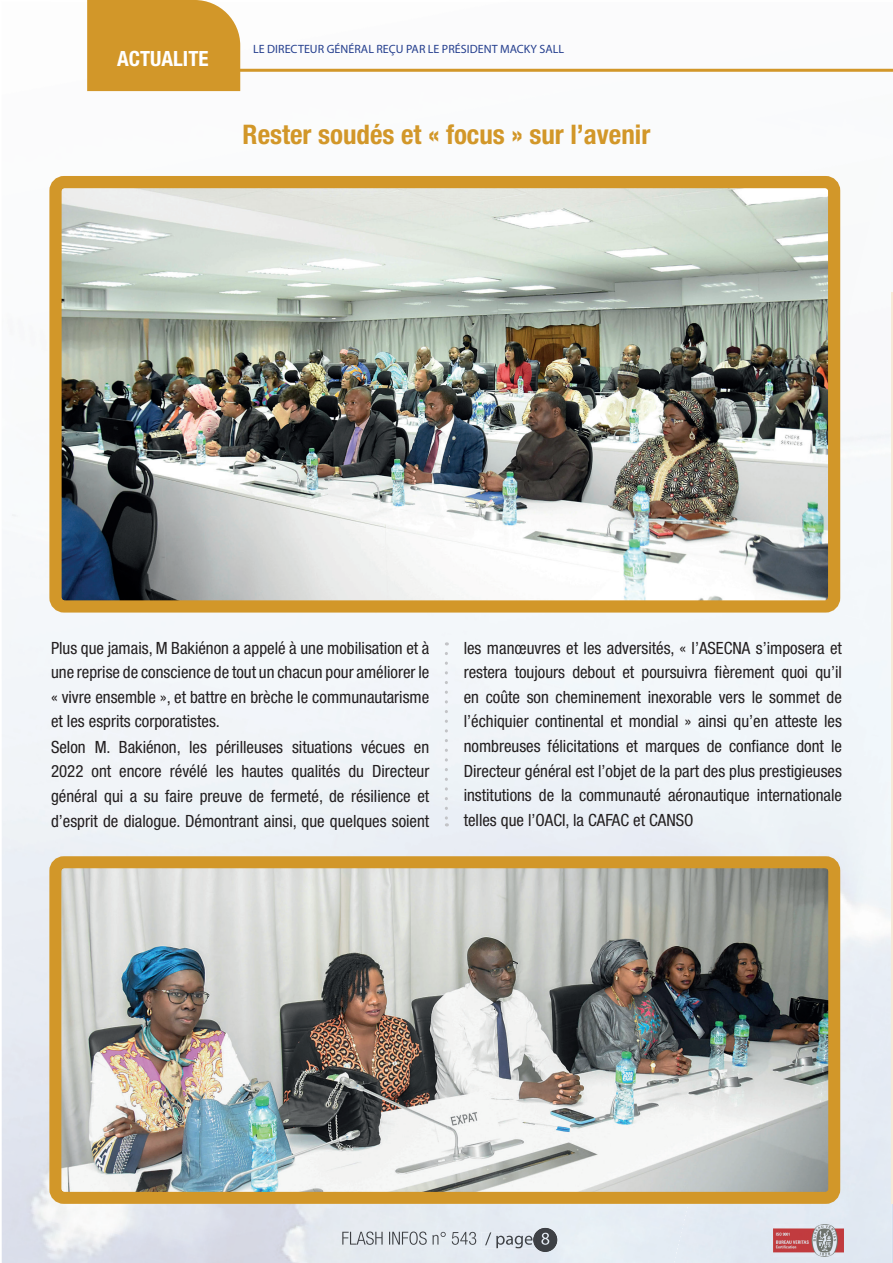
<style>
.page{position:relative;width:893px;height:1263px;background:#fff}
.page>*{position:absolute;margin:0;border:0;box-sizing:border-box;transform-origin:0 0}
.t1{font:700 condensed 27px "Helvetica Neue LT Std";color:#d29729}
.t2{font:700 condensed 21px "Helvetica Neue LT Std";color:#fff}
.t3{font:condensed 16.95px/24.6px "Helvetica Neue LT Std";color:#231f20;text-align:justify}
.t4{font:12px "Myriad Pro";letter-spacing:.005em;color:#253f8e}
</style>
<div class="page">
<img style="left:699px;top:359px;width:192px;height:904px">
<div style="left:504px;top:612px;width:224px;height:244px;background:#f0f5f9"></div>
<img style="left:728px;top:586px;width:163px;height:677px">
<div style="left:149px;top:612px;width:355px;height:602px;background:#f1f4f8"></div>
<img style="left:782px;top:811px;width:109px;height:452px">
<div style="left:356px;top:1204px;width:343px;height:59px;background:#e6edf4"></div>
<div style="left:837px;top:1038px;width:54px;height:225px;background:#e3eaf3"></div>
<img style="left:53px;top:1203px;width:200px;height:60px">
<img style="left:240px;top:1214px;width:217px;height:49px">
<img style="left:774px;top:1224px;width:69px;height:32px">
<img style="left:536px;top:1228px;width:21px;height:24px">
<img style="left:342px;top:1231px;width:135px;height:14px">
<img style="left:481px;top:1232px;width:52px;height:16px">
<img style="left:533px;top:1232px;width:4px;height:16px">
<svg style="left:541px;top:1233px;width:8px;height:12px"></svg>
<img style="left:892px;top:68px;width:1px;height:1195px">
<img style="left:891px;top:1204px;width:1px;height:59px">
<hr style="left:214px;top:69px;width:679px;height:3px;background:#d29729">
<div style="left:87px;top:0;width:153px;height:91px;background:#d29729"></div>
<hr style="left:891px;top:293px;width:2px;height:911px;background:#f6ebd7">
<svg style="left:445px;top:653px;width:3px;height:173px"></svg>
<img style="left:62px;top:189px;width:765px;height:410px">
<div style="left:49px;top:176px;width:791px;height:436px;border:12px solid #d29729;border-radius:9px"></div>
<img style="left:62px;top:869px;width:765px;height:322px">
<div style="left:49px;top:856px;width:791px;height:348px;border:12px solid #d29729;border-radius:9px"></div>
<p class="t2" style="left:117px;top:45px;width:93px">ACTUALITE</p>
<p class="t4" style="left:253px;top:42px;width:312px">LE DIRECTEUR GÉNÉRAL REÇU PAR LE PRÉSIDENT MACKY SALL</p>
<h1 class="t1" style="left:243px;top:118px;width:409px">Rester soudés et « focus » sur l’avenir</h1>
<p class="t3" style="left:51px;top:635px;width:380px">Plus que jamais, M Bakiénon a appelé à une mobilisation et à une reprise de conscience de tout un chacun pour améliorer le « vivre ensemble », et battre en brèche le communautarisme et les esprits corporatistes.</p>
<p class="t3" style="left:464px;top:635px;width:380px">les manœuvres et les adversités, « l’ASECNA s’imposera et restera toujours debout et poursuivra fièrement quoi qu’il en coûte son cheminement inexorable vers le sommet de l’échiquier continental et mondial » ainsi qu’en atteste les nombreuses félicitations et marques de confiance dont le Directeur général est l’objet de la part des plus prestigieuses institutions de la communauté aéronautique internationale telles que l’OACI, la CAFAC et CANSO</p>
<p class="t3" style="left:51px;top:734px;width:380px">Selon M. Bakiénon, les périlleuses situations vécues en 2022 ont encore révélé les hautes qualités du Directeur général qui a su faire preuve de fermeté, de résilience et d’esprit de dialogue. Démontrant ainsi, que quelques soient</p>
</div>
